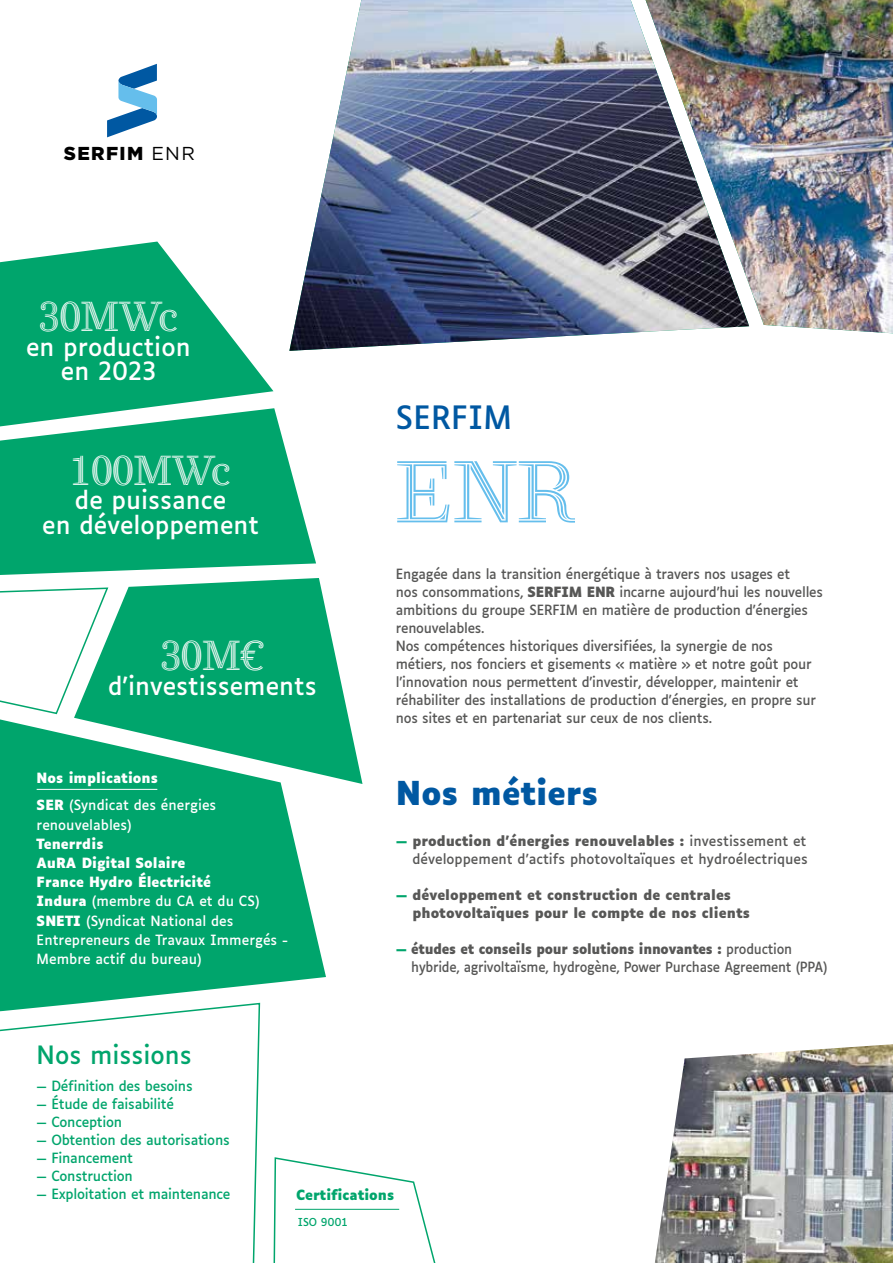
<style>
.page{position:relative;width:893px;height:1263px;background:#fff}
.page>*{position:absolute;margin:0;border:0;box-sizing:border-box;transform-origin:0 0}
.t1{font:88.5px "Ryman";color:#65beec}
.t2{font:42.3px "Ryman";color:#fff}
.t3{font:700 31.5px "Luciole";color:#0058a2}
.t4{font:30.75px "Luciole";color:#0058a2}
.t5{font:24.15px/24.5px "Luciole";color:#fff;text-align:center}
.t6{font:24.15px "Luciole";color:#00a56c}
.t7{font:900 18.75px "Gotham";letter-spacing:.075em;color:#000}
.t8{font:13.5px/18px "Luciole";letter-spacing:-.02em;color:#575756}
.t9{font:13.5px/19.2px "Luciole";color:#fff}
.t10{font:13.5px "Luciole";letter-spacing:-.02em;color:#00a56c}
.t11{font:13.5px/18px "Luciole";letter-spacing:-.02em;color:#575756;scale:.96 1}
.t12{font:13.5px/18px "Luciole";color:#575756;text-align:right}
.t13{font:700 13.5px/18px "Luciole";color:#575756}
.t14{font:700 13.5px "Luciole";color:#00a56c}
.t15{font:10.5px "Luciole";letter-spacing:-.01em;color:#00a56c}
.s1{font-weight:400}
.s2{font-weight:700}
.s3{font-weight:700;color:#00a56c}
.s4{color:#00a56c}
</style>
<div class="page">
<img style="left:289px;top:0;width:357px;height:351px">
<svg style="left:0;top:408px;width:316px;height:167px;background:#1fb07e"></svg>
<svg style="left:109px;top:578px;width:253px;height:206px;fill:#00a56c"></svg>
<svg style="left:0;top:587px;width:109px;height:125px"></svg>
<svg style="left:0;top:1016px;width:260px;height:247px"></svg>
<svg style="left:0;top:712px;width:326px;height:304px;fill:#00a56c"></svg>
<hr style="left:37px;top:789px;width:120px;height:1px;background:#fff">
<svg style="left:273px;top:1157px;width:163px;height:106px"></svg>
<img style="left:646px;top:0;width:247px;height:333px">
<svg style="left:107px;top:64px;width:50px;height:73px"></svg>
<svg style="left:0;top:242px;width:273px;height:184px;fill:#00a56c"></svg>
<img style="left:655px;top:1044px;width:238px;height:219px">
<h3 class="t7" style="left:64px;top:142px;width:133px">SERFIM <span class="s1">ENR</span></h3>
<h2 class="t2" style="left:39px;top:293px;width:141px">30MWc</h2>
<h3 class="t5" style="left:26px;top:333px;width:166px">en production en 2023</h3>
<h2 class="t2" style="left:70px;top:446px;width:162px">100MWc</h2>
<h3 class="t5" style="left:42px;top:486px;width:218px">de puissance<br>en développement</h3>
<h2 class="t2" style="left:160px;top:632px;width:106px">30M€</h2>
<h3 class="t5" style="left:108px;top:671px;width:210px">d’investissements</h3>
<p class="t9" style="left:37px;top:762px;width:181px;line-height:27.8px"><span class="s2">Nos implications<br>SER</span> (Syndicat des énergies</p>
<p class="t9" style="left:37px;top:814px;width:97px">renouvelables)</p>
<p class="t9" style="left:37px;top:833px;width:253px"><span class="s2">Tenerrdis<br>AuRA Digital Solaire<br>France Hydro Électricité<br>Indura</span> (membre du CA et du CS)<br><span class="s2">SNETI</span> (Syndicat National des<br>Entrepreneurs de Travaux Immergés -<br>Membre actif du bureau)</p>
<h3 class="t4" style="left:396px;top:389px;width:118px">SERFIM</h3>
<h1 class="t1" style="left:396px;top:442px;width:182px">ENR</h1>
<p class="t8" style="left:396px;top:564px;width:429px">Engagée dans la transition énergétique à travers nos usages et<br>nos consommations, <span class="s2">SERFIM ENR</span> incarne aujourd’hui les nouvelles ambitions du groupe SERFIM en matière de production d’énergies renouvelables.<br>Nos compétences historiques diversifiées, la synergie de nos métiers, nos fonciers et gisements « matière » et notre goût pour l’innovation nous permettent d’investir, développer, maintenir et réhabiliter des installations de production d’énergies, en propre sur nos sites et en partenariat sur ceux de nos clients.</p>
<h3 class="t3" style="left:396px;top:775px;width:204px">Nos métiers</h3>
<p class="t12" style="left:396px;top:831px;width:413px"><span class="s3">—</span> <span class="s2">production d’énergies renouvelables :</span> investissement et développement d’actifs photovoltaïques et hydroélectriques</p>
<p class="t13" style="left:412px;top:886px;width:339px;text-indent:-17px"><span class="s4">—</span> développement et construction de centrales photovoltaïques pour le compte de nos clients</p>
<p class="t11" style="left:411px;top:939px;width:435px;text-indent:-15px"><span class="s3">—</span> <span class="s2">études et conseils pour solutions innovantes :</span> production hybride, agrivoltaïsme, hydrogène, Power Purchase Agreement (PPA)</p>
<h3 class="t6" style="left:37px;top:1033px;width:157px">Nos missions</h3>
<p class="t10" style="left:37px;top:1073px;width:158px">— Définition des besoins</p>
<p class="t10" style="left:37px;top:1091px;width:139px">— Étude de faisabilité</p>
<p class="t10" style="left:37px;top:1109px;width:87px">— Conception</p>
<p class="t10" style="left:37px;top:1127px;width:195px">— Obtention des autorisations</p>
<p class="t10" style="left:37px;top:1145px;width:98px">— Financement</p>
<p class="t10" style="left:37px;top:1163px;width:98px">— Construction</p>
<p class="t10" style="left:37px;top:1181px;width:195px">— Exploitation et maintenance</p>
<p class="t14" style="left:296px;top:1187px;width:100px">Certifications</p>
<p class="t15" style="left:298px;top:1213px;width:51px">ISO 9001</p>
</div>
